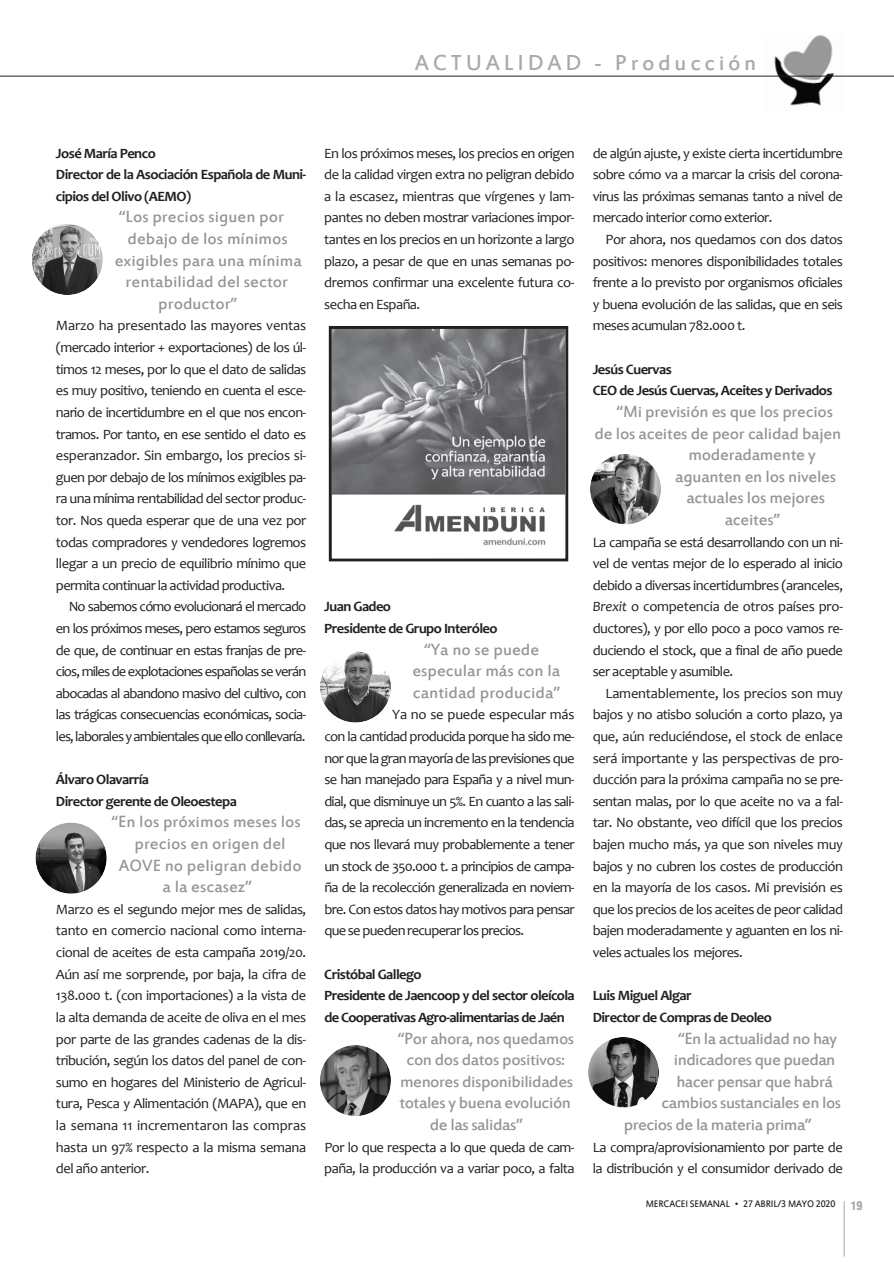
<style>
.page{position:relative;width:894px;height:1262px;background:#fff}
.page>*{position:absolute;margin:0;border:0;box-sizing:border-box;transform-origin:0 0}
.t1{font:24px "Estrangelo Edessa";letter-spacing:.15em;color:#a8a9ad}
.t2{font:18px/21.6px "Estrangelo Edessa";letter-spacing:-.015em;color:#939598;text-align:center}
.t3{font:14.25px/21.6px "Candara";letter-spacing:-.04em;color:#231f20;text-align:justify}
.t4{font:700 14.25px/21.6px "Candara";letter-spacing:-.04em;color:#231f20}
.t5{font:900 condensed 12px "Helvetica";color:#a8a9ad}
.t6{font:10.5px "Estrangelo Edessa";letter-spacing:-.015em;color:#231f20;scale:.95 1}
.s1{font-style:italic}
</style>
<div class="page">
<hr style="left:843px;top:1201px;width:1px;height:55px;background:#a8a9ad">
<img style="left:765px;top:35px;width:79px;height:71px">
<hr style="left:0;top:76px;width:894px;height:1px;background:#231f20">
<div style="left:329px;top:326px;width:239px;height:235px;border:3px solid #231f20"></div>
<img style="left:332px;top:329px;width:233px;height:229px">
<svg style="left:32px;top:224px;width:71px;height:71px"></svg>
<svg style="left:35px;top:822px;width:72px;height:72px"></svg>
<svg style="left:320px;top:651px;width:71px;height:72px"></svg>
<svg style="left:320px;top:1045px;width:71px;height:71px"></svg>
<svg style="left:588px;top:1037px;width:71px;height:71px"></svg>
<svg style="left:590px;top:454px;width:71px;height:71px"></svg>
<h1 class="t1" style="left:415px;top:50px;width:343px">ACTUALIDAD - Producción</h1>
<p class="t4" style="left:56px;top:142px;width:252px">José María Penco<br>Director de la Asociación Española de Muni&shy;cipios del Olivo (AEMO)</p>
<p class="t2" style="left:119px;top:207px;width:167px">“Los precios siguen por</p>
<p class="t2" style="left:128px;top:229px;width:162px">debajo de los mínimos</p>
<p class="t2" style="left:115px;top:250px;width:189px">exigibles para una mínima</p>
<p class="t2" style="left:126px;top:272px;width:164px">rentabilidad del sector</p>
<p class="t2" style="left:158px;top:294px;width:81px">productor”</p>
<p class="t3" style="left:56px;top:315px;width:252px">Marzo ha presentado las mayores ventas (mercado interior + exportaciones) de los úl&shy;timos 12 meses, por lo que el dato de salidas es muy positivo, teniendo en cuenta el esce&shy;nario de incertidumbre en el que nos encon&shy;tramos. Por tanto, en ese sentido el dato es esperanzador. Sin embargo, los precios si&shy;guen por debajo de los mínimos exigibles pa&shy;ra una mínima rentabilidad del sector produc&shy;tor. Nos queda esperar que de una vez por todas compradores y vendedores logremos llegar a un precio de equilibrio mínimo que permita continuar la actividad productiva.</p>
<p class="t3" style="left:56px;top:596px;width:252px;text-indent:13px">No sabemos cómo evolucionará el mercado en los próximos meses, pero estamos seguros de que, de continuar en estas franjas de pre&shy;cios, miles de explotaciones españolas se verán abocadas al abandono masivo del cultivo, con las trágicas consecuencias económicas, socia&shy;les, laborales y ambientales que ello conllevaría.</p>
<p class="t4" style="left:56px;top:768px;width:182px">Álvaro Olavarría<br>Director gerente de Oleoestepa</p>
<p class="t2" style="left:111px;top:812px;width:192px">“En los próximos meses los precios en origen del<br>AOVE no peligran debido a la escasez”</p>
<p class="t3" style="left:56px;top:898px;width:252px">Marzo es el segundo mejor mes de salidas, tanto en comercio nacional como interna&shy;cional de aceites de esta campaña 2019/20.<br>Aún así me sorprende, por baja, la cifra de 138.000 t. (con importaciones) a la vista de la alta demanda de aceite de oliva en el mes por parte de las grandes cadenas de la dis&shy;tribución, según los datos del panel de con&shy;sumo en hogares del Ministerio de Agricul&shy;tura, Pesca y Alimentación (MAPA), que en la semana 11 incrementaron las compras hasta un 97% respecto a la misma semana del año anterior.</p>
<p class="t3" style="left:324px;top:142px;width:252px">En los próximos meses, los precios en origen de la calidad virgen extra no peligran debido a la escasez, mientras que vírgenes y lam&shy;pantes no deben mostrar variaciones impor&shy;tantes en los precios en un horizonte a largo plazo, a pesar de que en unas semanas po&shy;dremos confirmar una excelente futura co&shy;secha en España.</p>
<p class="t4" style="left:324px;top:596px;width:175px">Juan Gadeo<br>Presidente de Grupo Interóleo</p>
<p class="t2" style="left:412px;top:639px;width:149px">“ya no se puede especular más con la cantidad producida”</p>
<p class="t3" style="left:324px;top:704px;width:252px;text-indent:68px">Ya no se puede especular más con la cantidad producida porque ha sido me&shy;nor que la gran mayoría de las previsiones que se han manejado para España y a nivel mun&shy;dial, que disminuye un 5%. En cuanto a las sali&shy;das, se aprecia un incremento en la tendencia que nos llevará muy probablemente a tener un stock de 350.000 t. a principios de campa&shy;ña de la recolección generalizada en noviem&shy;bre. Con estos datos hay motivos para pensar que se pueden recuperar los precios.</p>
<p class="t4" style="left:324px;top:963px;width:252px">Cristóbal Gallego<br>Presidente de Jaencoop y del sector oleícola de Cooperativas Agro-alimentarias de Jaén</p>
<p class="t2" style="left:398px;top:1028px;width:178px">“Por ahora, nos quedamos</p>
<p class="t2" style="left:406px;top:1050px;width:160px">con dos datos positivos:</p>
<p class="t2" style="left:400px;top:1071px;width:174px">menores disponibilidades</p>
<p class="t2" style="left:399px;top:1093px;width:173px">totales y buena evolución</p>
<p class="t2" style="left:429px;top:1114px;width:95px">de las salidas”</p>
<p class="t3" style="left:324px;top:1136px;width:252px">Por lo que respecta a lo que queda de cam&shy;paña, la producción va a variar poco, a falta</p>
<p class="t3" style="left:592px;top:142px;width:252px">de algún ajuste, y existe cierta incertidumbre sobre cómo va a marcar la crisis del corona&shy;virus las próximas semanas tanto a nivel de mercado interior como exterior.</p>
<p class="t3" style="left:592px;top:228px;width:252px;text-indent:13px">Por ahora, nos quedamos con dos datos positivos: menores disponibilidades totales frente a lo previsto por organismos oficiales y buena evolución de las salidas, que en seis meses acumulan 782.000 t.</p>
<p class="t4" style="left:592px;top:358px;width:241px">Jesús Cuervas<br>CEO de Jesús Cuervas, Aceites y Derivados</p>
<p class="t2" style="left:616px;top:402px;width:218px">“Mi previsión es que los precios</p>
<p class="t2" style="left:594px;top:423px;width:248px">de los aceites de peor calidad bajen</p>
<p class="t2" style="left:688px;top:445px;width:129px">moderadamente y</p>
<p class="t2" style="left:675px;top:466px;width:162px">aguanten en los niveles</p>
<p class="t2" style="left:686px;top:488px;width:140px">actuales los mejores</p>
<p class="t2" style="left:724px;top:510px;width:57px">aceites”</p>
<p class="t3" style="left:592px;top:531px;width:252px">La campaña se está desarrollando con un ni&shy;vel de ventas mejor de lo esperado al inicio debido a diversas incertidumbres (aranceles, <span class="s1">Brexit</span> o competencia de otros países pro&shy;ductores), y por ello poco a poco vamos re&shy;duciendo el stock, que a final de año puede ser aceptable y asumible.</p>
<p class="t3" style="left:592px;top:682px;width:252px;text-indent:13px">Lamentablemente, los precios son muy bajos y no atisbo solución a corto plazo, ya que, aún reduciéndose, el stock de enlace será importante y las perspectivas de pro&shy;ducción para la próxima campaña no se pre&shy;sentan malas, por lo que aceite no va a fal&shy;tar. No obstante, veo difícil que los precios bajen mucho más, ya que son niveles muy bajos y no cubren los costes de producción en la mayoría de los casos. Mi previsión es que los precios de los aceites de peor calidad bajen moderadamente y aguanten en los ni&shy;veles actuales los mejores.</p>
<p class="t4" style="left:592px;top:984px;width:181px">Luis Miguel Algar<br>Director de Compras de Deoleo</p>
<p class="t2" style="left:678px;top:1028px;width:160px">“En la actualidad no hay</p>
<p class="t2" style="left:674px;top:1050px;width:163px">indicadores que puedan</p>
<p class="t2" style="left:676px;top:1071px;width:158px">hacer pensar que habrá</p>
<p class="t2" style="left:661px;top:1093px;width:181px">cambios sustanciales en los</p>
<p class="t2" style="left:624px;top:1114px;width:189px">precios de la materia prima”</p>
<p class="t3" style="left:592px;top:1136px;width:252px">La compra/aprovisionamiento por parte de la distribución y el consumidor derivado de</p>
<p class="t6" style="left:645px;top:1199px;width:201px">MERCACEI SEMANAL • 27 ABRIL/3 MAyO 2020</p>
<p class="t5" style="left:850px;top:1201px;width:13px">19</p>
</div>
